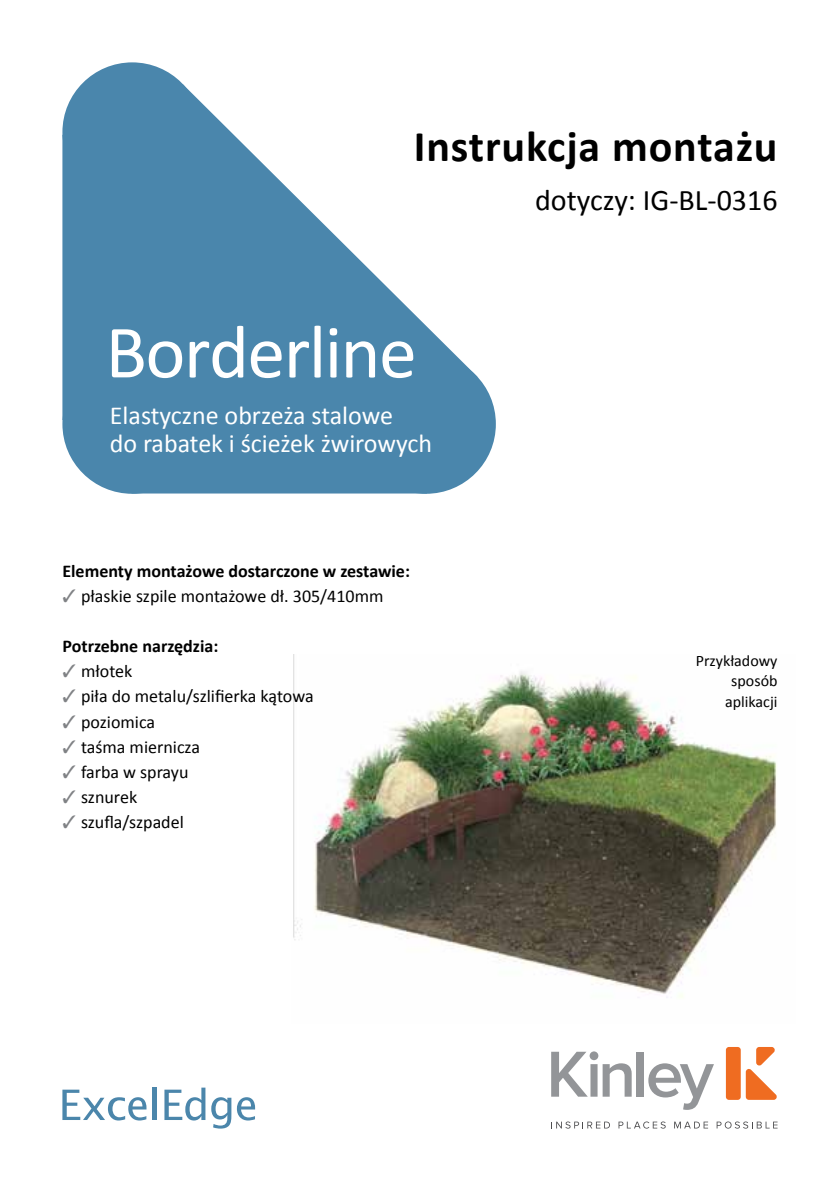
<style>
.page{position:relative;width:840px;height:1191px;background:#fff}
.page>*{position:absolute;margin:0;border:0;box-sizing:border-box;transform-origin:0 0}
.t1{font:76px "Calibri";letter-spacing:-.02em;color:#fff}
.t2{font:700 44px "Calibri";letter-spacing:.02em;color:#000}
.t3{font:30px "Calibri";color:#000}
.t4{font:26px/28px "Calibri";color:#fff}
.t5{font:18px "Calibri";color:#000}
.t6{font:700 18px "Calibri";color:#000}
.t7{font:16px/20px "Calibri";color:#000;text-align:right}
.s1{color:#808285}
</style>
<div class="page">
<img style="left:293px;top:654px;width:484px;height:344px">
<div style="left:62px;top:62px;width:140px;height:140px;background:#4a86ac;border-radius:50%"></div>
<div style="left:356px;top:354px;width:139px;height:140px;background:#4a86ac;border-radius:50%"></div>
<svg style="left:62px;top:84px;width:415px;height:409px;fill:#4a86ac"></svg>
<svg style="left:551px;top:1051px;width:80px;height:45px"></svg>
<div style="left:636px;top:1051px;width:7px;height:45px;background:#939598"></div>
<svg style="left:648px;top:1063px;width:65px;height:46px"></svg>
<svg style="left:551px;top:1121px;width:58px;height:7px"></svg>
<svg style="left:618px;top:1121px;width:47px;height:7px"></svg>
<svg style="left:674px;top:1121px;width:33px;height:7px"></svg>
<svg style="left:716px;top:1121px;width:61px;height:7px"></svg>
<div style="left:725px;top:1047px;width:15px;height:52px;background:#ef6c21;border-radius:3px"></div>
<svg style="left:745px;top:1047px;width:32px;height:52px"></svg>
<svg style="left:62px;top:1089px;width:84px;height:31px"></svg>
<hr style="left:153px;top:1087px;width:4px;height:33px;background:#4b86ab">
<svg style="left:164px;top:1087px;width:41px;height:33px"></svg>
<svg style="left:211px;top:1097px;width:20px;height:31px"></svg>
<svg style="left:237px;top:1097px;width:18px;height:23px"></svg>
<h2 class="t2" style="left:413px;top:118px;width:365px">Instrukcja montażu</h2>
<h3 class="t3" style="left:535px;top:181px;width:244px">dotyczy: IG-BL-0316</h3>
<h1 class="t1" style="left:105px;top:304px;width:313px">Borderline</h1>
<h3 class="t4" style="left:110px;top:401px;width:323px">Elastyczne obrzeża stalowe<br>do rabatek i ścieżek żwirowych</h3>
<p class="t6" style="left:62px;top:560px;width:349px">Elementy montażowe dostarczone w zestawie:</p>
<p class="t5" style="left:62px;top:585px;width:322px"><span class="s1">✓</span> płaskie szpile montażowe dł. 305/410mm</p>
<p class="t6" style="left:62px;top:635px;width:157px">Potrzebne narzędzia:</p>
<p class="t5" style="left:62px;top:660px;width:71px"><span class="s1">✓</span> młotek</p>
<p class="t5" style="left:62px;top:685px;width:252px"><span class="s1">✓</span> piła do metalu/szlifierka kątowa</p>
<p class="t5" style="left:62px;top:710px;width:94px"><span class="s1">✓</span> poziomica</p>
<p class="t5" style="left:62px;top:735px;width:139px"><span class="s1">✓</span> taśma miernicza</p>
<p class="t5" style="left:62px;top:760px;width:128px"><span class="s1">✓</span> farba w sprayu</p>
<p class="t5" style="left:62px;top:785px;width:76px"><span class="s1">✓</span> sznurek</p>
<p class="t5" style="left:62px;top:810px;width:123px"><span class="s1">✓</span> szufla/szpadel</p>
<p class="t7" style="left:695px;top:651px;width:83px">Przykładowy sposób aplikacji</p>
</div>
